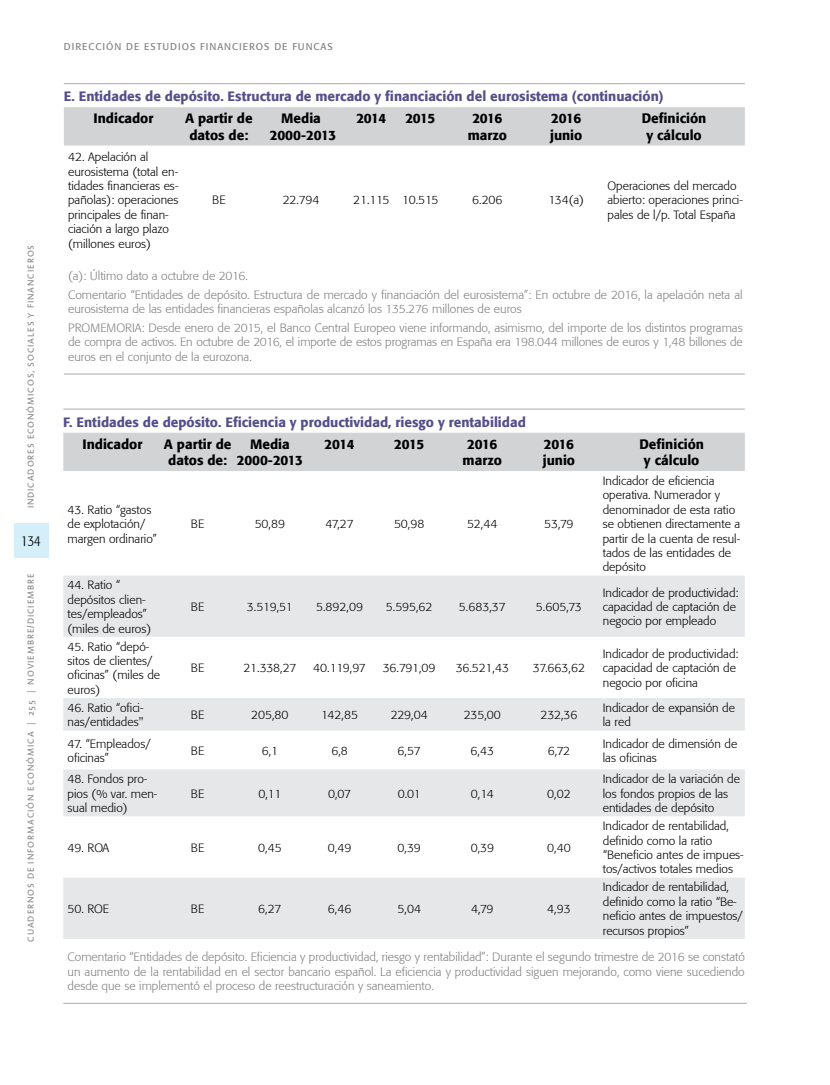
<style>
.page{position:relative;width:830px;height:1085px;background:#fff}
.page>*{position:absolute;margin:0;border:0;box-sizing:border-box;transform-origin:0 0}
.t1{font:300 condensed 15px "Formata";color:#000}
.t2{font:500 13.5px/16.2px "Formata";color:#000;text-align:center}
.t3{font:500 13.5px "Formata";color:#534f8a}
.t4{font:300 12px/14.4px "Formata";color:#000}
.t5{font:300 12px/14.4px "Formata";color:#808080}
.t6{font:300 12px "Formata";letter-spacing:-.04em;color:#000}
.t7{font:9.75px "Formata";letter-spacing:.1em;color:#808285}
.t8{font:9px "Linotype Aroma";letter-spacing:.1em;color:#808285}
</style>
<div class="page">
<div style="left:14px;top:523px;width:34px;height:35px;background:#d4eff9"></div>
<div style="left:64px;top:107px;width:680px;height:38px;background:#d1d3d4"></div>
<hr style="left:64px;top:83px;width:680px;height:1px;background:#b6b4b4">
<hr style="left:64px;top:373px;width:680px;height:1px;background:#b6b4b4">
<div style="left:63px;top:432px;width:681px;height:39px;background:#d1d3d4"></div>
<svg style="left:63px;top:575px;width:681px;height:363px;fill:#e6e7e8"></svg>
<hr style="left:63px;top:408px;width:681px;height:1px;background:#b6b4b4">
<hr style="left:63px;top:1002px;width:683px;height:1px;background:#b6b4b4">
<p class="t8" style="left:25px;top:508px;width:265px;rotate:-90deg">INDICADORES ECONÓMICOS, SOCIALES Y FINANCIEROS</p>
<p class="t1" style="left:21px;top:531px;width:21px">134</p>
<p class="t8" style="left:25px;top:941px;width:370px;rotate:-90deg">CUADERNOS DE INFORMACIÓN ECONÓMICA | 255 | NOVIEMBRE/DICIEMBRE</p>
<p class="t7" style="left:64px;top:40px;width:270px">DIRECCIÓN DE ESTUDIOS FINANCIEROS DE FUNCAS</p>
<p class="t3" style="left:64px;top:88px;width:601px">E. Entidades de depósito. Estructura de mercado y financiación del eurosistema (continuación)</p>
<p class="t2" style="left:93px;top:110px;width:61px">Indicador</p>
<p class="t2" style="left:185px;top:110px;width:69px">A partir de datos de:</p>
<p class="t2" style="left:270px;top:110px;width:68px">Media<br>2000-2013</p>
<p class="t2" style="left:356px;top:110px;width:32px">2014</p>
<p class="t2" style="left:405px;top:110px;width:32px">2015</p>
<p class="t2" style="left:467px;top:110px;width:41px">2016 marzo</p>
<p class="t2" style="left:549px;top:110px;width:34px;text-align:left">2016 junio</p>
<p class="t2" style="left:641px;top:110px;width:66px">Definición y cálculo</p>
<p class="t4" style="left:68px;top:150px;width:112px">42. Apelación al eurosistema (total en&shy;tidades financieras es&shy;pañolas): operaciones principales de finan&shy;ciación a largo plazo (millones euros)</p>
<p class="t4" style="left:607px;top:178px;width:137px">Operaciones del mercado abierto: operaciones princi&shy;pales de l/p. Total España</p>
<p class="t4" style="left:212px;top:193px;width:15px">BE</p>
<p class="t4" style="left:282px;top:193px;width:38px">22.794</p>
<p class="t6" style="left:353px;top:193px;width:87px">21.115 10.515</p>
<p class="t4" style="left:472px;top:193px;width:32px">6.206</p>
<p class="t4" style="left:548px;top:193px;width:37px">134(a)</p>
<p class="t5" style="left:68px;top:267px;width:675px;line-height:18.6px">(a): Último dato a octubre de 2016.<br>Comentario “Entidades de depósito. Estructura de mercado y financiación del eurosistema”: En octubre de 2016, la apelación neta al</p>
<p class="t5" style="left:68px;top:300px;width:675px;line-height:18.6px">eurosistema de las entidades financieras españolas alcanzó los 135.276 millones de euros<br>PROMEMORIA: Desde enero de 2015, el Banco Central Europeo viene informando, asimismo, del importe de los distintos programas</p>
<p class="t5" style="left:68px;top:335px;width:675px">de compra de activos. En octubre de 2016, el importe de estos programas en España era 198.044 millones de euros y 1,48 billones de euros en el conjunto de la eurozona.</p>
<p class="t3" style="left:63px;top:413px;width:464px">F. Entidades de depósito. Eficiencia y productividad, riesgo y rentabilidad</p>
<p class="t2" style="left:82px;top:436px;width:61px">Indicador</p>
<p class="t2" style="left:164px;top:436px;width:69px">A partir de datos de:</p>
<p class="t2" style="left:236px;top:436px;width:68px">Media<br>2000-2013</p>
<p class="t2" style="left:324px;top:436px;width:32px">2014</p>
<p class="t2" style="left:394px;top:436px;width:32px">2015</p>
<p class="t2" style="left:462px;top:436px;width:41px">2016 marzo</p>
<p class="t2" style="left:542px;top:436px;width:34px;text-align:left">2016 junio</p>
<p class="t2" style="left:639px;top:436px;width:66px">Definición y cálculo</p>
<p class="t4" style="left:68px;top:502px;width:91px">43. Ratio “gastos de explotación/ margen ordinario”</p>
<p class="t4" style="left:602px;top:473px;width:139px">Indicador de eficiencia operativa. Numerador y denominador de esta ratio se obtienen directamente a partir de la cuenta de resul&shy;tados de las entidades de depósito</p>
<p class="t4" style="left:191px;top:516px;width:15px">BE</p>
<p class="t4" style="left:255px;top:516px;width:32px">50,89</p>
<p class="t4" style="left:325px;top:516px;width:30px">47,27</p>
<p class="t4" style="left:394px;top:516px;width:32px">50,98</p>
<p class="t4" style="left:467px;top:516px;width:32px">52,44</p>
<p class="t4" style="left:544px;top:516px;width:31px">53,79</p>
<p class="t4" style="left:68px;top:578px;width:85px">44. Ratio “ depósitos clien&shy;tes/empleados” (miles de euros)</p>
<p class="t4" style="left:68px;top:639px;width:94px">45. Ratio “depó&shy;sitos de clientes/ oficinas” (miles de euros)</p>
<p class="t4" style="left:191px;top:599px;width:15px">BE</p>
<p class="t4" style="left:247px;top:599px;width:47px">3.519,51</p>
<p class="t4" style="left:316px;top:599px;width:48px">5.892,09</p>
<p class="t4" style="left:385px;top:599px;width:48px">5.595,62</p>
<p class="t4" style="left:458px;top:599px;width:48px">5.683,37</p>
<p class="t4" style="left:535px;top:599px;width:47px">5.605,73</p>
<p class="t4" style="left:191px;top:661px;width:15px">BE</p>
<p class="t4" style="left:243px;top:661px;width:55px">21.338,27</p>
<p class="t4" style="left:313px;top:661px;width:54px">40.119,97</p>
<p class="t4" style="left:382px;top:661px;width:54px">36.791,09</p>
<p class="t4" style="left:455px;top:661px;width:55px">36.521,43</p>
<p class="t4" style="left:532px;top:661px;width:54px">37.663,62</p>
<p class="t4" style="left:602px;top:585px;width:137px">Indicador de productividad: capacidad de captación de negocio por empleado</p>
<p class="t4" style="left:602px;top:646px;width:137px">Indicador de productividad: capacidad de captación de negocio por oficina</p>
<p class="t4" style="left:68px;top:700px;width:77px">46. Ratio “ofici&shy;nas/entidades"</p>
<p class="t4" style="left:191px;top:707px;width:15px">BE</p>
<p class="t4" style="left:251px;top:707px;width:39px">205,80</p>
<p class="t4" style="left:321px;top:707px;width:38px">142,85</p>
<p class="t4" style="left:390px;top:707px;width:38px">229,04</p>
<p class="t4" style="left:463px;top:707px;width:38px">235,00</p>
<p class="t4" style="left:540px;top:707px;width:38px">232,36</p>
<p class="t4" style="left:602px;top:700px;width:134px">Indicador de expansión de la red</p>
<p class="t4" style="left:68px;top:736px;width:85px">47. “Empleados/ oficinas”</p>
<p class="t4" style="left:191px;top:743px;width:15px">BE</p>
<p class="t4" style="left:261px;top:743px;width:18px">6,1</p>
<p class="t4" style="left:331px;top:743px;width:18px">6,8</p>
<p class="t4" style="left:397px;top:743px;width:25px">6,57</p>
<p class="t4" style="left:470px;top:743px;width:25px">6,43</p>
<p class="t4" style="left:547px;top:743px;width:24px">6,72</p>
<p class="t4" style="left:602px;top:736px;width:136px">Indicador de dimensión de las oficinas</p>
<p class="t4" style="left:68px;top:771px;width:91px">48. Fondos pro&shy;pios (% var. men&shy;sual medio)</p>
<p class="t4" style="left:602px;top:771px;width:139px">Indicador de la variación de los fondos propios de las entidades de depósito</p>
<p class="t4" style="left:191px;top:786px;width:15px">BE</p>
<p class="t4" style="left:258px;top:786px;width:24px">0,11</p>
<p class="t4" style="left:328px;top:786px;width:24px">0,07</p>
<p class="t4" style="left:397px;top:786px;width:24px">0.01</p>
<p class="t4" style="left:470px;top:786px;width:24px">0,14</p>
<p class="t4" style="left:547px;top:786px;width:25px">0,02</p>
<p class="t4" style="left:68px;top:840px;width:43px">49. ROA</p>
<p class="t4" style="left:191px;top:840px;width:15px">BE</p>
<p class="t4" style="left:258px;top:840px;width:25px">0,45</p>
<p class="t4" style="left:328px;top:840px;width:25px">0,49</p>
<p class="t4" style="left:397px;top:840px;width:25px">0,39</p>
<p class="t4" style="left:470px;top:840px;width:25px">0,39</p>
<p class="t4" style="left:547px;top:840px;width:25px">0,40</p>
<p class="t4" style="left:602px;top:818px;width:142px">Indicador de rentabilidad, definido como la ratio “Beneficio antes de impues&shy;tos/activos totales medios</p>
<p class="t4" style="left:602px;top:879px;width:141px">Indicador de rentabilidad, definido como la ratio “Be&shy;neficio antes de impuestos/ recursos propios”</p>
<p class="t5" style="left:68px;top:949px;width:678px;text-align:justify">Comentario “Entidades de depósito. Eficiencia y productividad, riesgo y rentabilidad”: Durante el segundo trimestre de 2016 se constató un aumento de la rentabilidad en el sector bancario español. La eficiencia y productividad siguen mejorando, como viene sucediendo desde que se implementó el proceso de reestructuración y saneamiento.</p>
<p class="t4" style="left:68px;top:901px;width:43px">50. ROE</p>
<p class="t4" style="left:191px;top:901px;width:15px">BE</p>
<p class="t4" style="left:258px;top:901px;width:25px">6,27</p>
<p class="t4" style="left:328px;top:901px;width:25px">6,46</p>
<p class="t4" style="left:397px;top:901px;width:25px">5,04</p>
<p class="t4" style="left:471px;top:901px;width:24px">4,79</p>
<p class="t4" style="left:547px;top:901px;width:25px">4,93</p>
</div>
